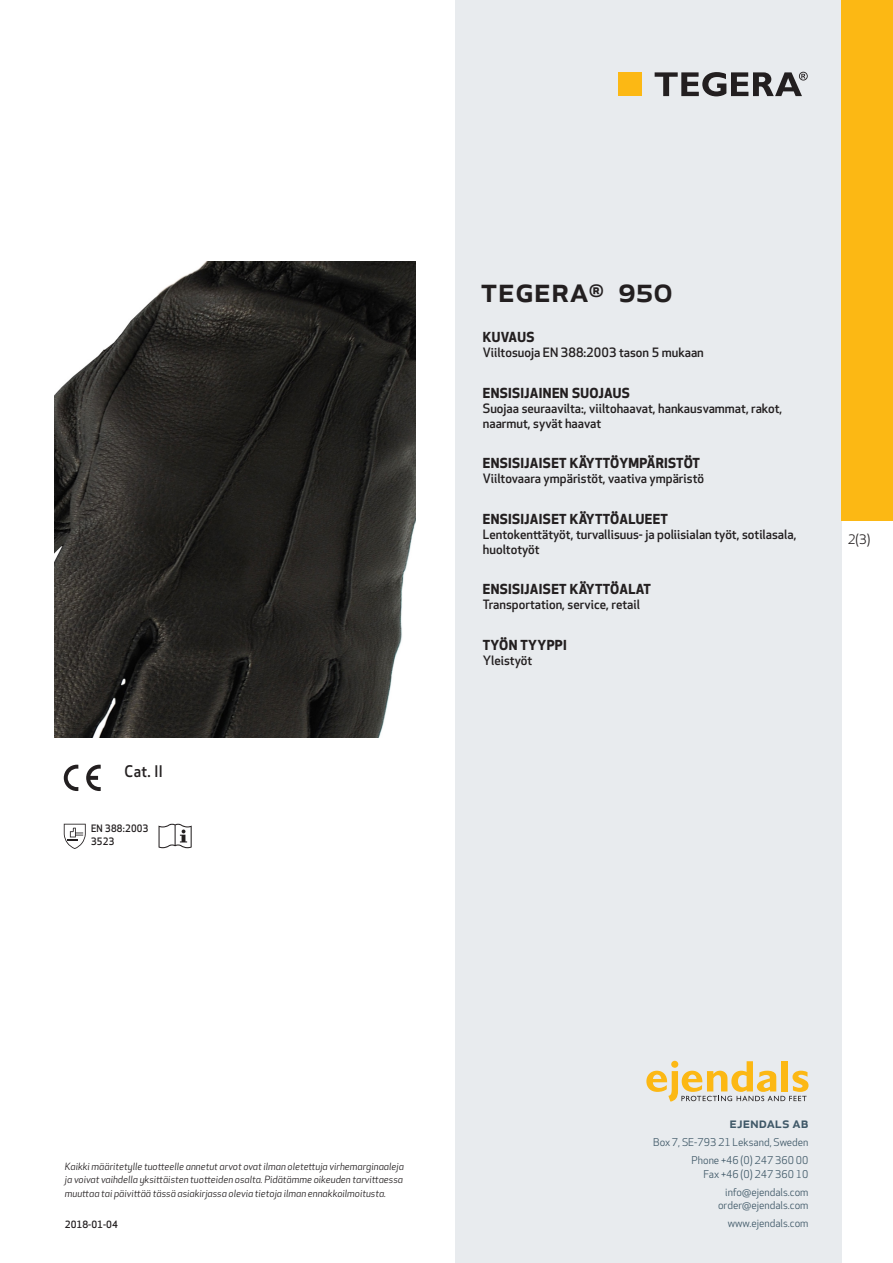
<style>
.page{position:relative;width:893px;height:1263px;background:#fff}
.page>*{position:absolute;margin:0;border:0;box-sizing:border-box;transform-origin:0 0}
.prodname{font:500 34.5px "Apex New";color:#231f20}
.Artikel{font:500 15.6px "Apex New";color:#231f20;scale:.95 1}
.t1{font:500 15px "Apex New";color:#405968}
.Funktion_body{font:700 13.5px "Apex New";letter-spacing:.025em;color:#231f20}
.t2{font:12.75px "Apex New";color:#231f20}
.Funktion_body-2{font:500 12.6px/15px "Apex New";color:#231f20}
.t3{font:10.5px/18px "Apex New";color:#405968;text-align:right}
.Artikel-2{font:500 10.05px/13.2px "Apex New";letter-spacing:.025em;color:#231f20;scale:.95 1}
.t4{font:italic 9.75px/13.5px "Apex New";color:#231f20;text-align:justify}
.Sidfot_datum{font:500 9.75px "Apex New";color:#231f20}
</style>
<div class="page">
<div style="left:455px;top:0;width:387px;height:1263px;background:#e8ebee"></div>
<svg style="left:646px;top:1061px;width:162px;height:40px"></svg>
<div style="left:842px;top:0;width:51px;height:520px;background:#fcb814"></div>
<div style="left:618px;top:72px;width:24px;height:24px;background:#fcb814"></div>
<svg style="left:655px;top:72px;width:153px;height:24px"></svg>
<svg style="left:86px;top:765px;width:15px;height:26px"></svg>
<svg style="left:64px;top:765px;width:14px;height:26px"></svg>
<svg style="left:64px;top:824px;width:22px;height:25px"></svg>
<svg style="left:159px;top:824px;width:33px;height:24px"></svg>
<img style="left:54px;top:261px;width:361px;height:477px">
<p class="Artikel" style="left:125px;top:761px;width:42px">Cat. II</p>
<p class="Artikel-2" style="left:91px;top:821px;width:62px">EN 388:2003<br>3523</p>
<p class="prodname" style="left:480px;top:266px;width:194px">TEGERA<sup>®</sup> 950</p>
<p class="Funktion_body" style="left:483px;top:327px;width:53px">KUVAUS</p>
<p class="Funktion_body-2" style="left:483px;top:345px;width:222px">Viiltosuoja EN 388:2003 tason 5 mukaan</p>
<p class="Funktion_body" style="left:483px;top:383px;width:149px">ENSISIJAINEN SUOJAUS</p>
<p class="Funktion_body-2" style="left:483px;top:400px;width:301px">Suojaa seuraavilta:, viiltohaavat, hankausvammat, rakot, naarmut, syvät haavat</p>
<p class="Funktion_body" style="left:483px;top:453px;width:219px">ENSISIJAISET KÄYTTÖYMPÄRISTÖT</p>
<p class="Funktion_body-2" style="left:483px;top:471px;width:223px">Viiltovaara ympäristöt, vaativa ympäristö</p>
<p class="Funktion_body" style="left:483px;top:509px;width:187px">ENSISIJAISET KÄYTTÖALUEET</p>
<p class="Funktion_body-2" style="left:483px;top:526px;width:315px">Lentokenttätyöt, turvallisuus- ja poliisialan työt, sotilasala, huoltotyöt</p>
<p class="Funktion_body" style="left:483px;top:580px;width:170px">ENSISIJAISET KÄYTTÖALAT</p>
<p class="Funktion_body-2" style="left:483px;top:597px;width:159px">Transportation, service, retail</p>
<p class="Funktion_body" style="left:483px;top:635px;width:85px">TYÖN TYYPPI</p>
<p class="Funktion_body-2" style="left:483px;top:653px;width:51px">Yleistyöt</p>
<p class="t2" style="left:848px;top:531px;width:24px">2(3)</p>
<p class="t4" style="left:65px;top:1159px;width:340px">Kaikki määritetylle tuotteelle annetut arvot ovat ilman oletettuja virhemarginaaleja ja voivat vaihdella yksittäisten tuotteiden osalta. Pidätämme oikeuden tarvittaessa muuttaa tai päivittää tässä asiakirjassa olevia tietoja ilman ennakkoilmoitusta.</p>
<p class="Sidfot_datum" style="left:65px;top:1218px;width:54px">2018-01-04</p>
<p class="t1" style="left:729px;top:1113px;width:80px">ejendals ab</p>
<p class="t3" style="left:653px;top:1133px;width:157px">Box 7, SE-793 21 Leksand, Sweden<br>Phone +46 (0) 247 360 00</p>
<p class="t3" style="left:703px;top:1165px;width:107px">Fax +46 (0) 247 360 10 info@ejendals.com</p>
<p class="t3" style="left:718px;top:1196px;width:92px">order@ejendals.com</p>
<p class="t3" style="left:728px;top:1215px;width:82px">www.ejendals.com</p>
</div>
